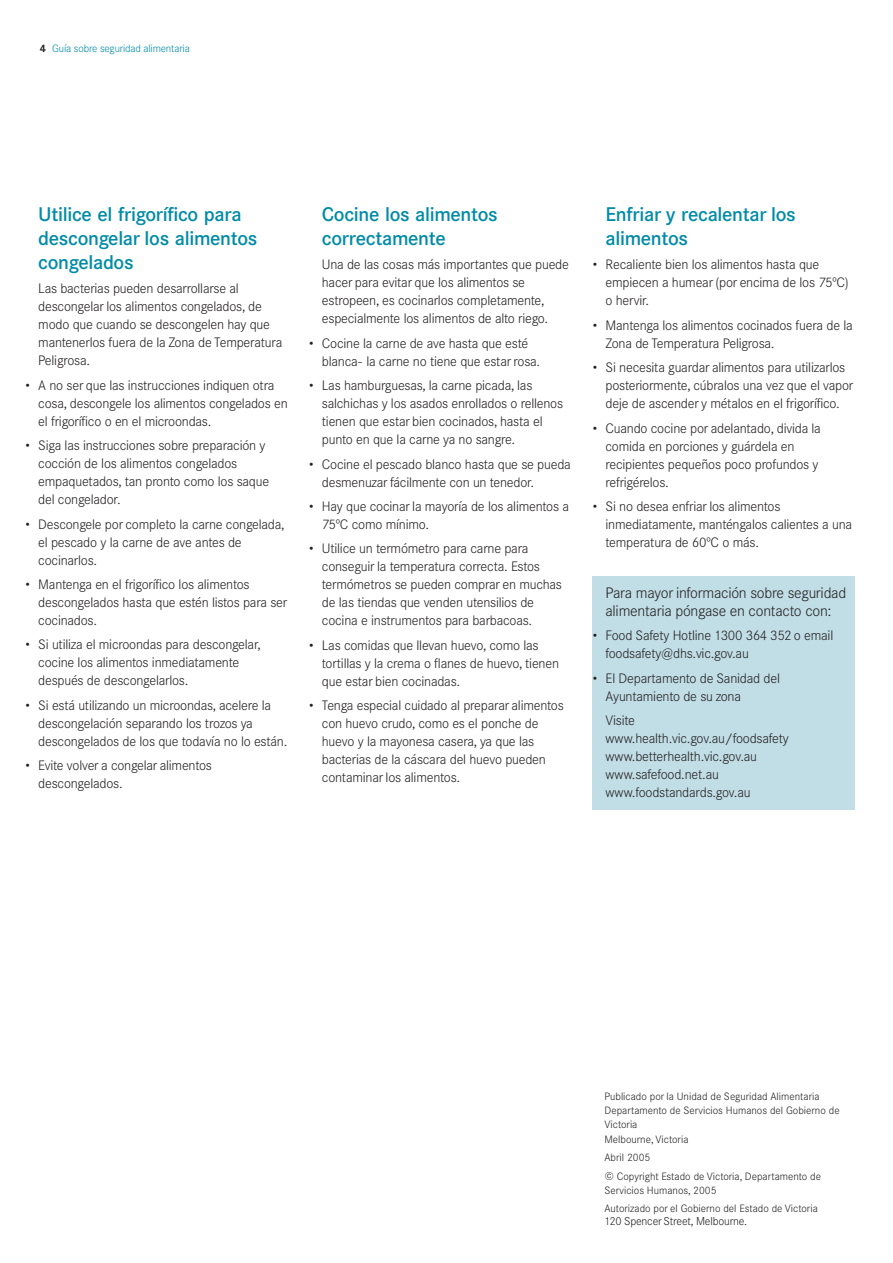
<style>
.page{position:relative;width:893px;height:1263px;background:#fff}
.page>*{position:absolute;margin:0;border:0;box-sizing:border-box;transform-origin:0 0}
.t1{font:500 19.5px/24px "Corporate SBQ";letter-spacing:-.02em;color:#008ba7}
.t2{font:300 15px/18px "Corporate SBQ";letter-spacing:-.015em;color:#231f20}
.t3{font:300 13.5px/18px "Corporate SBQ";letter-spacing:-.015em;color:#231f20}
.t4{font:300 11.25px "Corporate SBQ";letter-spacing:-.015em;color:#231f20}
.t5{font:300 10.5px/14.2px "Corporate SBQ";color:#231f20}
.t6{font:300 10.5px "Corporate SBQ";letter-spacing:-.015em;color:#008ba7}
.s1{font-weight:700;color:#231f20}
.s2{font-size:11.25px}
</style>
<div class="page">
<div style="left:592px;top:576px;width:263px;height:234px;background:#c1dee6"></div>
<p class="t6" style="left:40px;top:45px;width:152px"><span class="s1">4</span> Guía sobre seguridad alimentaria</p>
<h1 class="t1" style="left:38px;top:204px;width:220px">Utilice el frigorífico para descongelar los alimentos congelados</h1>
<p class="t3" style="left:38px;top:281px;width:245px">Las bacterias pueden desarrollarse al descongelar los alimentos congelados, de modo que cuando se descongelen hay que mantenerlos fuera de la Zona de Temperatura Peligrosa.</p>
<p class="t3" style="left:38px;top:378px;width:251px;text-indent:-13px">• A no ser que las instrucciones indiquen otra cosa, descongele los alimentos congelados en el frigorífico o en el microondas.</p>
<p class="t3" style="left:38px;top:438px;width:232px;text-indent:-13px">• Siga las instrucciones sobre preparación y cocción de los alimentos congelados empaquetados, tan pronto como los saque del congelador.</p>
<p class="t3" style="left:38px;top:516px;width:248px;text-indent:-13px">• Descongele por completo la carne congelada, el pescado y la carne de ave antes de cocinarlos.</p>
<p class="t3" style="left:38px;top:577px;width:250px;text-indent:-13px">• Mantenga en el frigorífico los alimentos descongelados hasta que estén listos para ser cocinados.</p>
<p class="t3" style="left:38px;top:637px;width:224px;text-indent:-13px">• Si utiliza el microondas para descongelar, cocine los alimentos inmediatamente después de descongelarlos.</p>
<p class="t3" style="left:38px;top:697px;width:250px;text-indent:-13px">• Si está utilizando un microondas, acelere la descongelación separando los trozos ya descongelados de los que todavía no lo están.</p>
<p class="t3" style="left:38px;top:758px;width:175px;text-indent:-13px">• Evite volver a congelar alimentos descongelados.</p>
<h1 class="t1" style="left:322px;top:204px;width:177px">Cocine los alimentos correctamente</h1>
<p class="t3" style="left:322px;top:257px;width:248px">Una de las cosas más importantes que puede hacer para evitar que los alimentos se estropeen, es cocinarlos completamente, especialmente los alimentos de alto riego.</p>
<p class="t3" style="left:322px;top:336px;width:220px;text-indent:-13px">• Cocine la carne de ave hasta que esté blanca- la carne no tiene que estar rosa.</p>
<p class="t3" style="left:322px;top:378px;width:243px;text-indent:-13px">• Las hamburguesas, la carne picada, las salchichas y los asados enrollados o rellenos tienen que estar bien cocinados, hasta el punto en que la carne ya no sangre.</p>
<p class="t3" style="left:322px;top:456px;width:250px;text-indent:-13px">• Cocine el pescado blanco hasta que se pueda desmenuzar fácilmente con un tenedor.</p>
<p class="t3" style="left:322px;top:499px;width:248px;text-indent:-13px">• Hay que cocinar la mayoría de los alimentos a<br>75ºC como mínimo.</p>
<p class="t3" style="left:322px;top:541px;width:241px;text-indent:-13px">• Utilice un termómetro para carne para conseguir la temperatura correcta. Estos termómetros se pueden comprar en muchas de las tiendas que venden utensilios de cocina e instrumentos para barbacoas.</p>
<p class="t3" style="left:322px;top:637px;width:239px;text-indent:-13px">• Las comidas que llevan huevo, como las tortillas y la crema o flanes de huevo, tienen que estar bien cocinadas.</p>
<p class="t3" style="left:322px;top:698px;width:243px;text-indent:-13px">• Tenga especial cuidado al preparar alimentos con huevo crudo, como es el ponche de huevo y la mayonesa casera, ya que las bacterias de la cáscara del huevo pueden contaminar los alimentos.</p>
<h1 class="t1" style="left:605px;top:204px;width:192px">Enfriar y recalentar los alimentos</h1>
<p class="t3" style="left:605px;top:257px;width:245px;text-indent:-13px">• Recaliente bien los alimentos hasta que empiecen a humear (por encima de los 75ºC) o hervir.</p>
<p class="t3" style="left:605px;top:318px;width:249px;text-indent:-13px">• Mantenga los alimentos cocinados fuera de la<br>Zona de Temperatura Peligrosa.</p>
<p class="t3" style="left:605px;top:360px;width:249px;text-indent:-13px">• Si necesita guardar alimentos para utilizarlos posteriormente, cúbralos una vez que el vapor deje de ascender y métalos en el frigorífico.</p>
<p class="t3" style="left:605px;top:420px;width:217px;text-indent:-13px">• Cuando cocine por adelantado, divida la comida en porciones y guárdela en recipientes pequeños poco profundos y refrigérelos.</p>
<p class="t3" style="left:605px;top:499px;width:248px;text-indent:-13px">• Si no desea enfriar los alimentos inmediatamente, manténgalos calientes a una temperatura de 60ºC o más.</p>
<p class="t2" style="left:605px;top:585px;width:242px">Para mayor información sobre seguridad alimentaria póngase en contacto con:</p>
<p class="t3" style="left:605px;top:628px;width:229px;text-indent:-13px">• Food Safety Hotline 1300 364 352 o email foodsafety@dhs.vic.gov.au</p>
<p class="t3" style="left:605px;top:671px;width:176px;text-indent:-13px">• El Departamento de Sanidad del<br>Ayuntamiento de su zona</p>
<p class="t3" style="left:605px;top:713px;width:185px">Visite www.health.vic.gov.au/foodsafety www.betterhealth.vic.gov.au www.safefood.net.au www.foodstandards.gov.au</p>
<p class="t5" style="left:604px;top:1090px;width:237px">Publicado por la Unidad de Seguridad Alimentaria<br>Departamento de Servicios Humanos del Gobierno de<br>Victoria<br>Melbourne, Victoria</p>
<p class="t5" style="left:604px;top:1149px;width:218px;line-height:18.5px">Abril 2005<br><span class="s2">©</span> Copyright Estado de Victoria, Departamento de</p>
<p class="t5" style="left:604px;top:1182px;width:215px;line-height:17.9px">Servicios Humanos, 2005<br>Autorizado por el Gobierno del Estado de Victoria</p>
<p class="t4" style="left:604px;top:1217px;width:144px">120 Spencer Street, Melbourne.</p>
</div>
